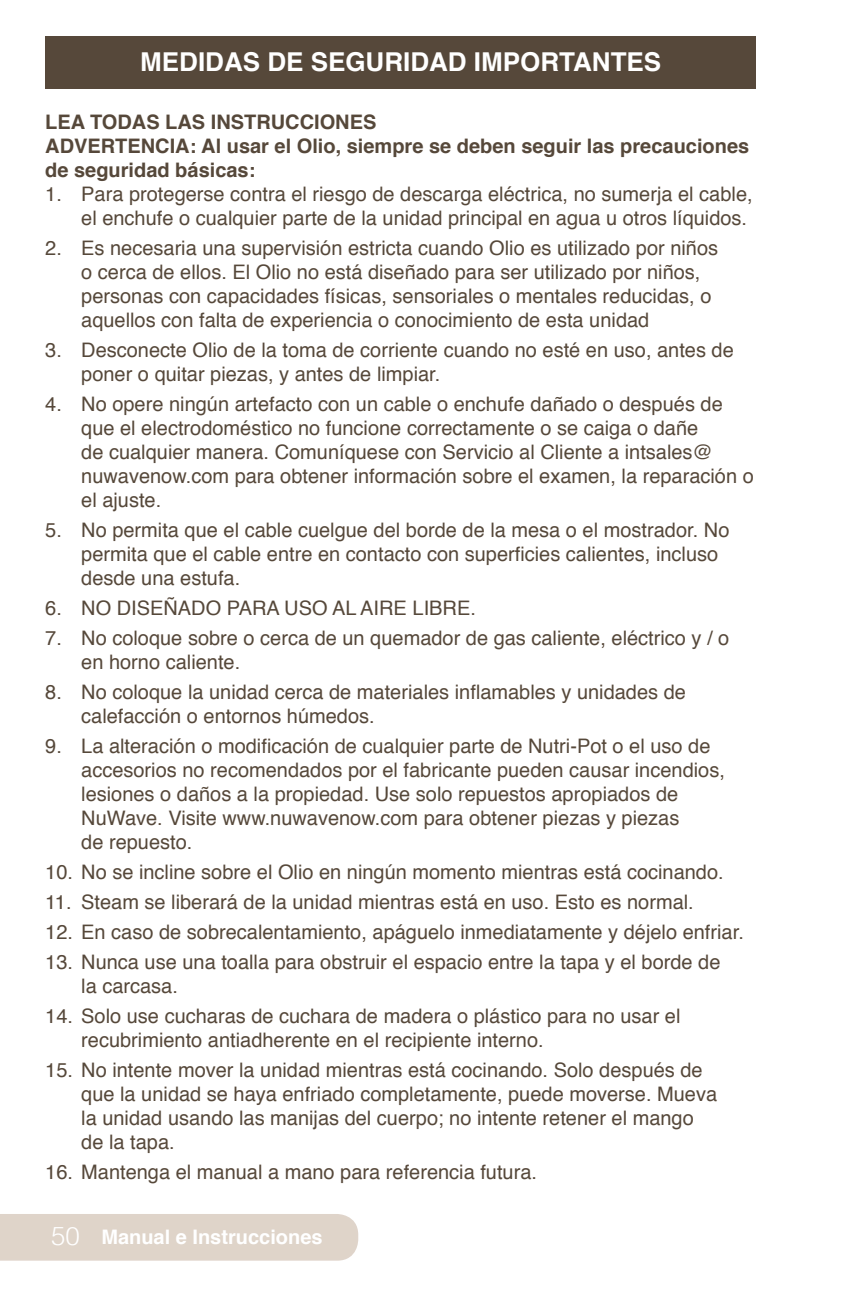
<style>
.page{position:relative;width:864px;height:1296px;background:#fff}
.page>*{position:absolute;margin:0;border:0;box-sizing:border-box;transform-origin:0 0}
.t1{font:700 26px "Helvetica";color:#fff}
.t2{font:20px/24px "Helvetica";color:#56483a}
.t3{font:700 20px/24px "Helvetica";color:#56483a}
.t4{font:700 20px "Helvetica";color:#fff}
.s1{font-weight:300;font-size:25.4px}
</style>
<div class="page">
<div style="left:0;top:1214px;width:359px;height:47px;background:#dfd4c9"></div>
<div style="left:45px;top:36px;width:711px;height:52px;background:#56483a"></div>
<h1 class="t1" style="left:140px;top:41px;width:522px">MEDIDAS DE SEGURIDAD IMPORTANTES</h1>
<p class="t3" style="left:45px;top:110px;width:705px">LEA TODAS LAS INSTRUCCIONES<br>ADVERTENCIA: Al usar el Olio, siempre se deben seguir las precauciones de seguridad básicas:</p>
<p class="t2" style="left:45px;top:182px;width:709px;text-align:right">1. Para protegerse contra el riesgo de descarga eléctrica, no sumerja el cable, el enchufe o cualquier parte de la unidad principal en agua u otros líquidos.</p>
<p class="t2" style="left:81px;top:236px;width:638px;text-indent:-36px">2. Es necesaria una supervisión estricta cuando Olio es utilizado por niños o cerca de ellos. El Olio no está diseñado para ser utilizado por niños, personas con capacidades físicas, sensoriales o mentales reducidas, o aquellos con falta de experiencia o conocimiento de esta unidad</p>
<p class="t2" style="left:81px;top:338px;width:654px;text-indent:-36px">3. Desconecte Olio de la toma de corriente cuando no esté en uso, antes de poner o quitar piezas, y antes de limpiar.</p>
<p class="t2" style="left:81px;top:392px;width:674px;text-indent:-36px">4. No opere ningún artefacto con un cable o enchufe dañado o después de que el electrodoméstico no funcione correctamente o se caiga o dañe<br>de cualquier manera. Comuníquese con Servicio al Cliente a intsales@ nuwavenow.com para obtener información sobre el examen, la reparación o el ajuste.</p>
<p class="t2" style="left:81px;top:518px;width:650px;text-indent:-36px">5. No permita que el cable cuelgue del borde de la mesa o el mostrador. No permita que el cable entre en contacto con superficies calientes, incluso desde una estufa.</p>
<p class="t2" style="left:45px;top:596px;width:432px">6. NO DISEÑADO PARA USO AL AIRE LIBRE.</p>
<p class="t2" style="left:81px;top:626px;width:650px;text-indent:-36px">7. No coloque sobre o cerca de un quemador de gas caliente, eléctrico y / o en horno caliente.</p>
<p class="t2" style="left:81px;top:680px;width:606px;text-indent:-36px">8. No coloque la unidad cerca de materiales inflamables y unidades de calefacción o entornos húmedos.</p>
<p class="t2" style="left:81px;top:734px;width:645px;text-indent:-36px">9. La alteración o modificación de cualquier parte de Nutri-Pot o el uso de accesorios no recomendados por el fabricante pueden causar incendios, lesiones o daños a la propiedad. Use solo repuestos apropiados de NuWave. Visite www.nuwavenow.com para obtener piezas y piezas<br>de repuesto.</p>
<p class="t2" style="left:45px;top:860px;width:680px">10. No se incline sobre el Olio en ningún momento mientras está cocinando.</p>
<p class="t2" style="left:45px;top:890px;width:650px">11. Steam se liberará de la unidad mientras está en uso. Esto es normal.</p>
<p class="t2" style="left:45px;top:920px;width:700px">12. En caso de sobrecalentamiento, apáguelo inmediatamente y déjelo enfriar.</p>
<p class="t2" style="left:81px;top:950px;width:641px;text-indent:-36px">13. Nunca use una toalla para obstruir el espacio entre la tapa y el borde de la carcasa.</p>
<p class="t2" style="left:81px;top:1004px;width:601px;text-indent:-36px">14. Solo use cucharas de cuchara de madera o plástico para no usar el recubrimiento antiadherente en el recipiente interno.</p>
<p class="t2" style="left:81px;top:1058px;width:637px;text-indent:-36px">15. No intente mover la unidad mientras está cocinando. Solo después de que la unidad se haya enfriado completamente, puede moverse. Mueva la unidad usando las manijas del cuerpo; no intente retener el mango de la tapa.</p>
<p class="t2" style="left:45px;top:1160px;width:493px">16. Mantenga el manual a mano para referencia futura.</p>
<p class="t4" style="left:51px;top:1221px;width:273px"><span class="s1">50</span> Manual e Instrucciones</p>
</div>
